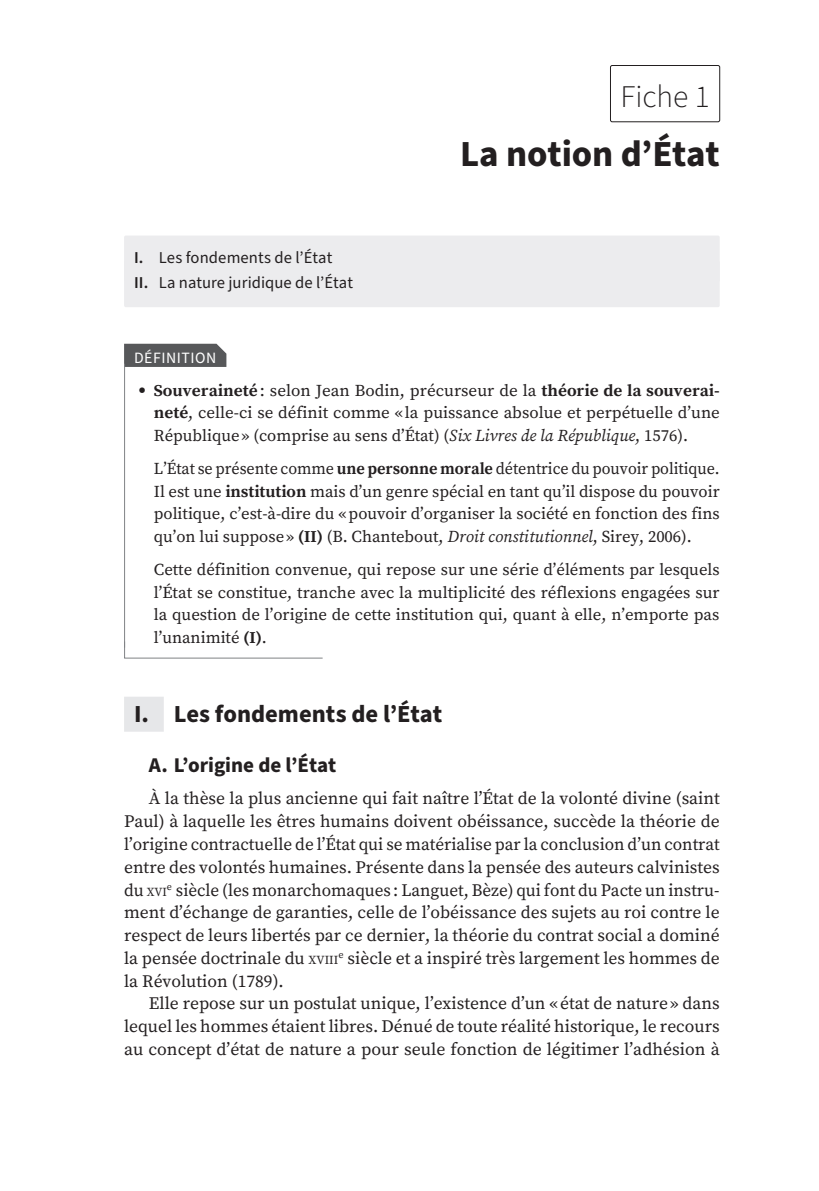
<style>
.page{position:relative;width:819px;height:1191px;background:#fff}
.page>*{position:absolute;margin:0;border:0;box-sizing:border-box;transform-origin:0 0}
.t1{font:700 36.75px "Source Sans Pro";letter-spacing:-.005em;color:#231f20}
.t2{font:300 31.5px "Source Sans Pro";color:#231f20}
.t3{font:700 24.5px "Source Sans Pro";color:#231f20}
.t4{font:700 21px "Source Sans Pro";letter-spacing:-.005em;color:#231f20}
.t5{font:17.5px/22.8px "Source Serif Pro";color:#231f20;text-align:justify}
.t6{font:16.62px/22.8px "Source Serif Pro";color:#231f20;text-align:justify}
.t7{font:16.62px/22.8px "Source Serif Pro";color:#231f20;text-align:justify;scale:.96 1}
.t8{font:16.62px/25.2px "Source Sans Pro";letter-spacing:.005em;color:#231f20}
.t9{font:15.75px "Source Sans Pro";letter-spacing:.035em;color:#fff}
.t10{font:12.25px "Source Serif Pro";color:#231f20}
.s1{font-weight:600}
.s2{font-weight:700}
.s3{font-style:italic}
.s4{font-size:17.5px}
.s5{font-size:12.25px}
</style>
<div class="page">
<div style="left:610px;top:65px;width:110px;height:57px;border:1px solid #231f20;border-radius:2px"></div>
<div style="left:124px;top:235px;width:595px;height:47px;background:#ececee;border-radius:2px"></div>
<div style="left:124px;top:261px;width:595px;height:46px;background:#ececee;border-radius:2px"></div>
<div style="left:124px;top:344px;width:102px;height:23px;background:#57585a"></div>
<hr style="left:124px;top:364px;width:1px;height:283px;background:#808285">
<svg style="left:124px;top:640px;width:199px;height:19px"></svg>
<div style="left:124px;top:696px;width:40px;height:35px;background:#e6e7e9"></div>
<p class="t8" style="left:134px;top:245px;width:220px"><span class="s1">I.</span> Les fondements de l’État<br><span class="s1">II.</span> La nature juridique de l’État</p>
<h2 class="t2" style="left:620px;top:75px;width:91px">Fiche 1</h2>
<h1 class="t1" style="left:460px;top:128px;width:261px">La notion d’État</h1>
<p class="t9" style="left:134px;top:347px;width:84px">DÉFINITION</p>
<p class="t6" style="left:154px;top:379px;width:567px"><span class="s2">Souveraineté</span>: selon Jean Bodin, précurseur de la <span class="s2">théorie de la souverai&shy;neté</span>, celle-ci se définit comme «la puissance absolue et perpétuelle d’une République» (comprise au sens d’État) (<span class="s3">Six Livres de la République</span>, 1576).</p>
<p class="t7" style="left:154px;top:457px;width:591px">L’État se présente comme <span class="s2">une personne morale</span> détentrice du pouvoir politique.<br>Il est une <span class="s2">institution</span> mais d’un genre spécial en tant qu’il dispose du pouvoir politique, c’est-à‑dire du «pouvoir d’organiser la société en fonction des fins qu’on lui suppose» <span class="s2">(II)</span> (B. Chantebout, <span class="s3">Droit constitutionnel</span>, Sirey, 2006).</p>
<p class="t6" style="left:154px;top:558px;width:567px">Cette définition convenue, qui repose sur une série d’éléments par lesquels l’État se constitue, tranche avec la multiplicité des réflexions engagées sur la question de l’origine de cette institution qui, quant à elle, n’emporte pas l’unanimité <span class="s2">(I)</span>.</p>
<h3 class="t3" style="left:134px;top:697px;width:310px">I. Les fondements de l’État</h3>
<p class="t4" style="left:149px;top:750px;width:189px">A. L’origine de l’État</p>
<p class="t5" style="left:124px;top:788px;width:597px;text-indent:25px">À la thèse la plus ancienne qui fait naître l’État de la volonté divine (saint Paul) à laquelle les êtres humains doivent obéissance, succède la théorie de l’origine contractuelle de l’État qui se matérialise par la conclusion d’un contrat entre des volontés humaines. Présente dans la pensée des auteurs calvinistes</p>
<p class="t10" style="left:124px;top:884px;width:44px"><span class="s4">du</span> XVI</p>
<p class="t5" style="left:124px;top:879px;width:597px;text-indent:43px"><sup>e</sup> siècle (les monarchomaques : Languet, Bèze) qui font du Pacte un instru&shy;ment d’échange de garanties, celle de l’obéissance des sujets au roi contre le respect de leurs libertés par ce dernier, la théorie du contrat social a dominé la pensée doctrinale du <span class="s5">XVIII</span><sup>e</sup> siècle et a inspiré très largement les hommes de la Révolution (1789).</p>
<p class="t5" style="left:124px;top:992px;width:597px;text-indent:25px">Elle repose sur un postulat unique, l’existence d’un «état de nature» dans lequel les hommes étaient libres. Dénué de toute réalité historique, le recours au concept d’état de nature a pour seule fonction de légitimer l’adhésion à</p>
</div>
